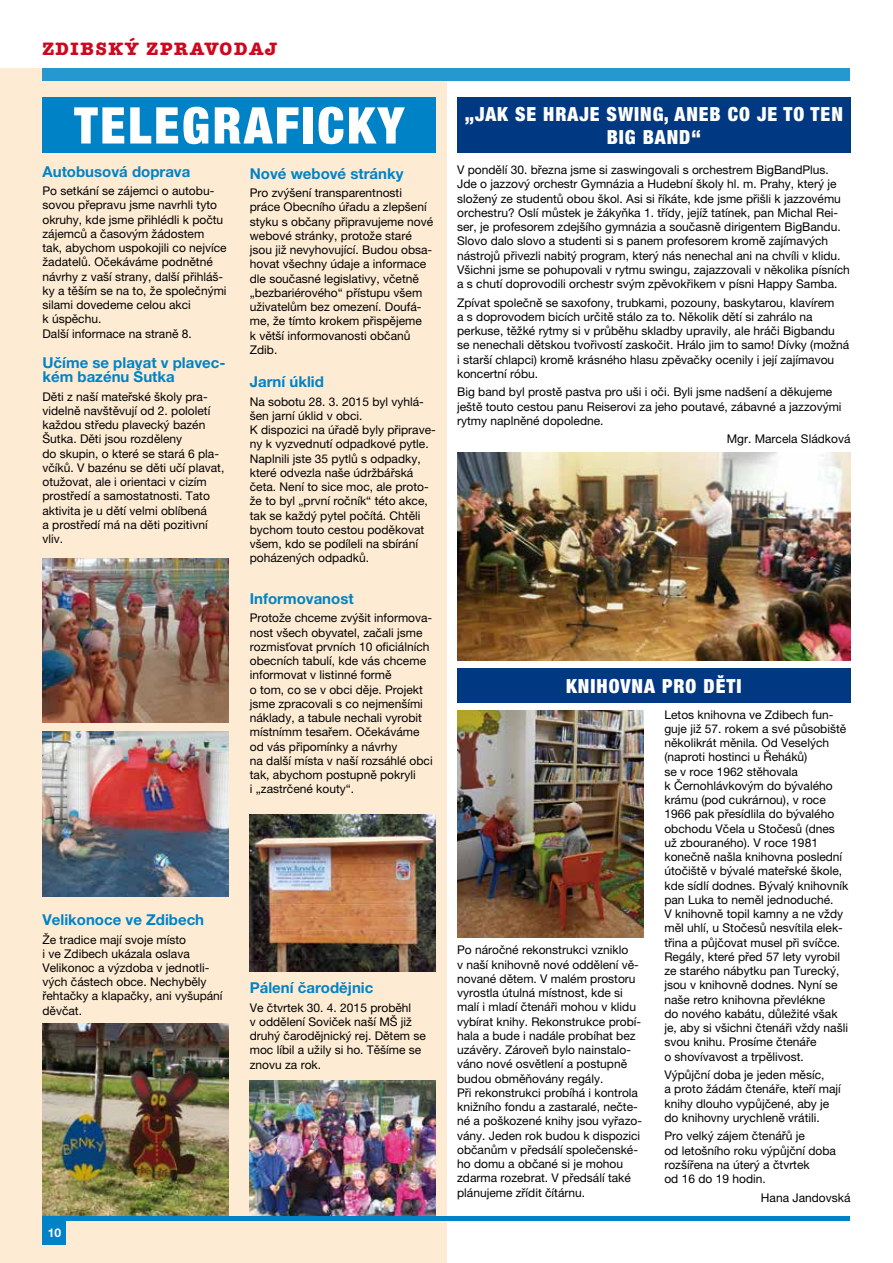
<style>
.page{position:relative;width:893px;height:1263px;background:#fff}
.page>*{position:absolute;margin:0;border:0;box-sizing:border-box;transform-origin:0 0}
.t1{font:900 condensed 50.7px "Helvetica Neue LT Pro";letter-spacing:.05em;color:#fff}
.t2{font:900 condensed 19.5px/22.5px "Helvetica Neue LT Pro";letter-spacing:.05em;color:#fff}
.t3{font:700 18px "American Typewriter TTEE";letter-spacing:.09em;color:#cd071e}
.t4{font:700 15px/14.2px "Helvetica Neue LT Pro";color:#0083c6}
.t5{font:12px/14.2px "Helvetica Neue LT Pro";color:#000}
.t6{font:700 12px "Helvetica Neue LT Pro";color:#fff}
</style>
<div class="page">
<div style="left:0;top:68px;width:446px;height:1195px;background:#feebd3"></div>
<img style="left:457px;top:453px;width:393px;height:207px">
<img style="left:43px;top:1024px;width:186px;height:192px">
<img style="left:250px;top:1080px;width:186px;height:136px">
<div style="left:43px;top:98px;width:393px;height:55px;background:#0083c6"></div>
<div style="left:457px;top:98px;width:393px;height:55px;background:#003882"></div>
<div style="left:457px;top:669px;width:393px;height:34px;background:#003882"></div>
<img style="left:457px;top:710px;width:186px;height:227px">
<img style="left:43px;top:558px;width:186px;height:165px">
<img style="left:43px;top:731px;width:186px;height:165px">
<img style="left:250px;top:815px;width:186px;height:157px">
<div style="left:43px;top:68px;width:807px;height:13px;background:#2698d0"></div>
<div style="left:43px;top:1216px;width:23px;height:28px;background:#0083c6"></div>
<hr style="left:43px;top:1216px;width:807px;height:4px;background:#0083c6">
<h3 class="t3" style="left:43px;top:38px;width:236px">ZDIBSKÝ ZPRAVODAJ</h3>
<h1 class="t1" style="left:74px;top:94px;width:27px">TELE</h1>
<h1 class="t1" style="left:182px;top:94px;width:224px">GRAFICKY</h1>
<h2 class="t2" style="left:465px;top:103px;width:92px">„JAK SE HRA</h2>
<h2 class="t2" style="left:607px;top:103px;width:238px;text-indent:-27px">JE SWING, ANEB CO JE TO TEN<br>BIG BAND“</h2>
<p class="t4" style="left:43px;top:164px;width:149px">Autobusová doprava</p>
<p class="t5" style="left:43px;top:183px;width:186px">Po setkání se zájemci o autobu&shy;sovou přepravu jsme navrhli tyto okruhy, kde jsme přihlédli k počtu zájemců a časovým žádostem tak, abychom uspokojili co nejvíce žadatelů. Očekáváme podnětné návrhy z vaší strany, další přihláš&shy;ky a těším se na to, že společnými silami dovedeme celou akci<br>k úspěchu.<br>Další informace na straně 8.</p>
<p class="t4" style="left:43px;top:355px;width:185px">Učíme se plavat v plavec&shy;kém bazénu Šutka</p>
<p class="t5" style="left:43px;top:389px;width:183px">Děti z naší mateřské školy pra&shy;videlně navštěvují od 2. pololetí každou středu plavecký bazén<br>Šutka. Děti jsou rozděleny<br>do skupin, o které se stará 6 pla&shy;včíků. V bazénu se děti učí plavat, otužovat, ale i orientaci v cizím prostředí a samostatnosti. Tato aktivita je u dětí velmi oblíbená<br>a prostředí má na děti pozitivní vliv.</p>
<p class="t4" style="left:43px;top:912px;width:163px">Velikonoce ve Zdibech</p>
<p class="t5" style="left:43px;top:932px;width:182px">Že tradice mají svoje místo<br>i ve Zdibech ukázala oslava<br>Velikonoc a výzdoba v jednotli&shy;vých částech obce. Nechyběly řehtačky a klapačky, ani vyšupání děvčat.</p>
<p class="t6" style="left:48px;top:1225px;width:15px">10</p>
<p class="t4" style="left:250px;top:166px;width:155px">Nové webové stránky</p>
<p class="t5" style="left:250px;top:186px;width:185px">Pro zvýšení transparentnosti práce Obecního úřadu a zlepšení styku s občany připravujeme nové webové stránky, protože staré jsou již nevyhovující. Budou obsa&shy;hovat všechny údaje a informace dle současné legislativy, včetně „bezbariérového“ přístupu všem uživatelům bez omezení. Doufá&shy;me, že tímto krokem přispějeme<br>k větší informovanosti občanů<br>Zdib.</p>
<p class="t4" style="left:250px;top:374px;width:76px">Jarní úklid</p>
<p class="t5" style="left:250px;top:394px;width:188px">Na sobotu 28. 3. 2015 byl vyhlá&shy;šen jarní úklid v obci.<br>K dispozici na úřadě byly připrave&shy;ny k vyzvednutí odpadkové pytle.<br>Naplnili jste 35 pytlů s odpadky, které odvezla naše údržbářská četa. Není to sice moc, ale proto&shy;že to byl „první ročník“ této akce, tak se každý pytel počítá. Chtěli bychom touto cestou poděkovat všem, kdo se podíleli na sbírání poházených odpadků.</p>
<p class="t4" style="left:250px;top:591px;width:105px">Informovanost</p>
<p class="t5" style="left:250px;top:611px;width:184px">Protože chceme zvýšit informova&shy;nost všech obyvatel, začali jsme rozmisťovat prvních 10 oficiálních obecních tabulí, kde vás chceme informovat v listinné formě<br>o tom, co se v obci děje. Projekt jsme zpracovali s co nejmenšími náklady, a tabule nechali vyrobit místnímm tesařem. Očekáváme od vás připomínky a návrhy<br>na další místa v naší rozsáhlé obci tak, abychom postupně pokryli<br>i „zastrčené kouty“.</p>
<p class="t4" style="left:250px;top:980px;width:125px">Pálení čarodějnic</p>
<p class="t5" style="left:250px;top:1000px;width:178px">Ve čtvrtek 30. 4. 2015 proběhl<br>v oddělení Soviček naší MŠ již druhý čarodějnický rej. Dětem se moc líbil a užily si ho. Těšíme se znovu za rok.</p>
<p class="t5" style="left:457px;top:163px;width:394px">V pondělí 30. března jsme si zaswingovali s orchestrem BigBandPlus.<br>Jde o jazzový orchestr Gymnázia a Hudební školy hl. m. Prahy, který je složený ze studentů obou škol. Asi si říkáte, kde jsme přišli k jazzovému orchestru? Oslí můstek je žákyňka 1. třídy, jejíž tatínek, pan Michal Rei&shy;ser, je profesorem zdejšího gymnázia a současně dirigentem BigBandu.<br>Slovo dalo slovo a studenti si s panem profesorem kromě zajímavých nástrojů přivezli nabitý program, který nás nenechal ani na chvíli v klidu.<br>Všichni jsme se pohupovali v rytmu swingu, zajazzovali v několika písních a s chutí doprovodili orchestr svým zpěvokřikem v písni Happy Samba.</p>
<p class="t5" style="left:457px;top:295px;width:394px">Zpívat společně se saxofony, trubkami, pozouny, baskytarou, klavírem<br>a s doprovodem bicích určitě stálo za to. Několik dětí si zahrálo na perkuse, těžké rytmy si v průběhu skladby upravily, ale hráči Bigbandu se nenechali dětskou tvořivostí zaskočit. Hrálo jim to samo! Dívky (možná i starší chlapci) kromě krásného hlasu zpěvačky ocenily i její zajímavou koncertní róbu.</p>
<p class="t5" style="left:457px;top:385px;width:386px">Big band byl prostě pastva pro uši i oči. Byli jsme nadšení a děkujeme ještě touto cestou panu Reiserovi za jeho poutavé, zábavné a jazzovými rytmy naplněné dopoledne.</p>
<p class="t5" style="left:727px;top:432px;width:125px">Mgr. Marcela Sládková</p>
<h2 class="t2" style="left:566px;top:674px;width:108px">KNIHOVNA PRO</h2>
<h2 class="t2" style="left:703px;top:674px;width:39px">DĚTI</h2>
<p class="t5" style="left:457px;top:943px;width:186px">Po náročné rekonstrukci vzniklo<br>v naší knihovně nové oddělení vě&shy;nované dětem. V malém prostoru vyrostla útulná místnost, kde si malí i mladí čtenáři mohou v klidu vybírat knihy. Rekonstrukce probí&shy;hala a bude i nadále probíhat bez uzávěry. Zároveň bylo nainstalo&shy;váno nové osvětlení a postupně budou obměňovány regály.<br>Při rekonstrukci probíhá i kontrola knižního fondu a zastaralé, nečte&shy;né a poškozené knihy jsou vyřazo&shy;vány. Jeden rok budou k dispozici občanům v předsálí společenské&shy;ho domu a občané si je mohou zdarma rozebrat. V předsálí také plánujeme zřídit čítárnu.</p>
<p class="t5" style="left:664px;top:707px;width:185px">Letos knihovna ve Zdibech fun&shy;guje již 57. rokem a své působiště několikrát měnila. Od Veselých (naproti hostinci u Řeháků)<br>se v roce 1962 stěhovala<br>k Černohlávkovým do bývalého krámu (pod cukrárnou), v roce<br>1966 pak přesídlila do bývalého obchodu Včela u Stočesů (dnes už zbouraného). V roce 1981 konečně našla knihovna poslední útočiště v bývalé mateřské škole, kde sídlí dodnes. Bývalý knihovník pan Luka to neměl jednoduché.<br>V knihovně topil kamny a ne vždy měl uhlí, u Stočesů nesvítila elek&shy;třina a půjčovat musel při svíčce.<br>Regály, které před 57 lety vyrobil ze starého nábytku pan Turecký, jsou v knihovně dodnes. Nyní se naše retro knihovna převlékne<br>do nového kabátu, důležité však je, aby si všichni čtenáři vždy našli svou knihu. Prosíme čtenáře<br>o shovívavost a trpělivost.</p>
<p class="t5" style="left:664px;top:1067px;width:178px">Výpůjční doba je jeden měsíc,<br>a proto žádám čtenáře, kteří mají knihy dlouho vypůjčené, aby je do knihovny urychleně vrátili.</p>
<p class="t5" style="left:664px;top:1129px;width:173px">Pro velký zájem čtenářů je<br>od letošního roku výpůjční doba rozšířena na úterý a čtvrtek<br>od 16 do 19 hodin.</p>
<p class="t5" style="left:761px;top:1190px;width:91px">Hana Jandovská</p>
</div>
